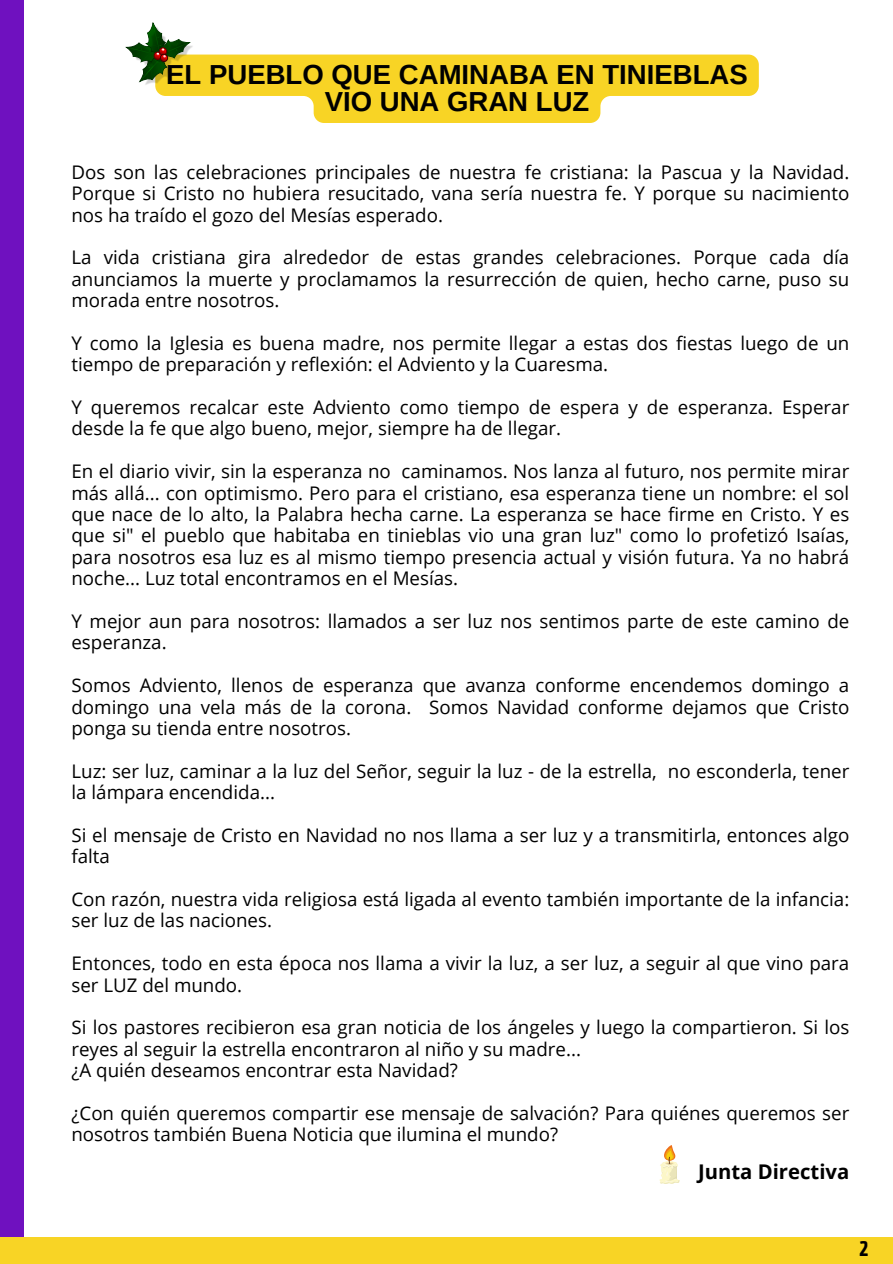
<style>
.page{position:relative;width:893px;height:1264px;background:#fff}
.page>*{position:absolute;margin:0;border:0;box-sizing:border-box;transform-origin:0 0}
.t1{font:700 27.6px/27px "Arimo";color:#000;text-align:center}
.t2{font:700 20.25px "Open Sans";color:#000}
.t3{font:19.95px "Chau Philomene One";color:#000}
.t4{font:18.75px/21.3px "Open Sans";color:#000}
</style>
<div class="page">
<div style="left:0;top:0;width:24px;height:1263px;background:#6f11bf"></div>
<div style="left:0;top:1237px;width:892px;height:26px;background:#f8d425"></div>
<svg style="left:126px;top:22px;width:632px;height:101px"></svg>
<svg style="left:659px;top:1145px;width:20px;height:38px"></svg>
<p class="t1" style="left:166px;top:61px;width:583px">EL PUEBLO QUE CAMINABA EN TINIEBLAS<br>VIO UNA GRAN LUZ</p>
<p class="t4" style="left:71px;top:161px;width:779px;text-align:justify">Dos son las celebraciones principales de nuestra fe cristiana: la Pascua y la Navidad.<br>Porque si Cristo no hubiera resucitado, vana sería nuestra fe. Y porque su nacimiento nos ha traído el gozo del Mesías esperado.</p>
<p class="t4" style="left:71px;top:246px;width:779px;text-align:justify">La vida cristiana gira alrededor de estas grandes celebraciones. Porque cada día anunciamos la muerte y proclamamos la resurrección de quien, hecho carne, puso su morada entre nosotros.</p>
<p class="t4" style="left:71px;top:332px;width:779px">Y como la Iglesia es buena madre, nos permite llegar a estas dos fiestas luego de un tiempo de preparación y reflexión: el Adviento y la Cuaresma.</p>
<p class="t4" style="left:71px;top:396px;width:779px">Y queremos recalcar este Adviento como tiempo de espera y de esperanza. Esperar desde la fe que algo bueno, mejor, siempre ha de llegar.</p>
<p class="t4" style="left:71px;top:460px;width:779px;text-align:justify">En el diario vivir, sin la esperanza no caminamos. Nos lanza al futuro, nos permite mirar más allá... con optimismo. Pero para el cristiano, esa esperanza tiene un nombre: el sol que nace de lo alto, la Palabra hecha carne. La esperanza se hace firme en Cristo. Y es que si" el pueblo que habitaba en tinieblas vio una gran luz" como lo profetizó Isaías, para nosotros esa luz es al mismo tiempo presencia actual y visión futura. Ya no habrá noche... Luz total encontramos en el Mesías.</p>
<p class="t4" style="left:71px;top:610px;width:779px">Y mejor aun para nosotros: llamados a ser luz nos sentimos parte de este camino de esperanza.</p>
<p class="t4" style="left:71px;top:674px;width:779px;text-align:justify">Somos Adviento, llenos de esperanza que avanza conforme encendemos domingo a domingo una vela más de la corona. Somos Navidad conforme dejamos que Cristo ponga su tienda entre nosotros.</p>
<p class="t4" style="left:71px;top:759px;width:779px">Luz: ser luz, caminar a la luz del Señor, seguir la luz - de la estrella, no esconderla, tener la lámpara encendida...</p>
<p class="t4" style="left:71px;top:823px;width:779px">Si el mensaje de Cristo en Navidad no nos llama a ser luz y a transmitirla, entonces algo falta</p>
<p class="t4" style="left:71px;top:888px;width:779px">Con razón, nuestra vida religiosa está ligada al evento también importante de la infancia: ser luz de las naciones.</p>
<p class="t4" style="left:71px;top:952px;width:779px">Entonces, todo en esta época nos llama a vivir la luz, a ser luz, a seguir al que vino para ser LUZ del mundo.</p>
<p class="t4" style="left:71px;top:1016px;width:779px">Si los pastores recibieron esa gran noticia de los ángeles y luego la compartieron. Si los reyes al seguir la estrella encontraron al niño y su madre...</p>
<p class="t4" style="left:71px;top:1059px;width:388px">¿A quién deseamos encontrar esta Navidad?</p>
<p class="t4" style="left:71px;top:1101px;width:779px">¿Con quién queremos compartir ese mensaje de salvación? Para quiénes queremos ser nosotros también Buena Noticia que ilumina el mundo?</p>
<p class="t2" style="left:698px;top:1156px;width:152px">Junta Directiva</p>
<p class="t3" style="left:859px;top:1235px;width:11px">2</p>
</div>
